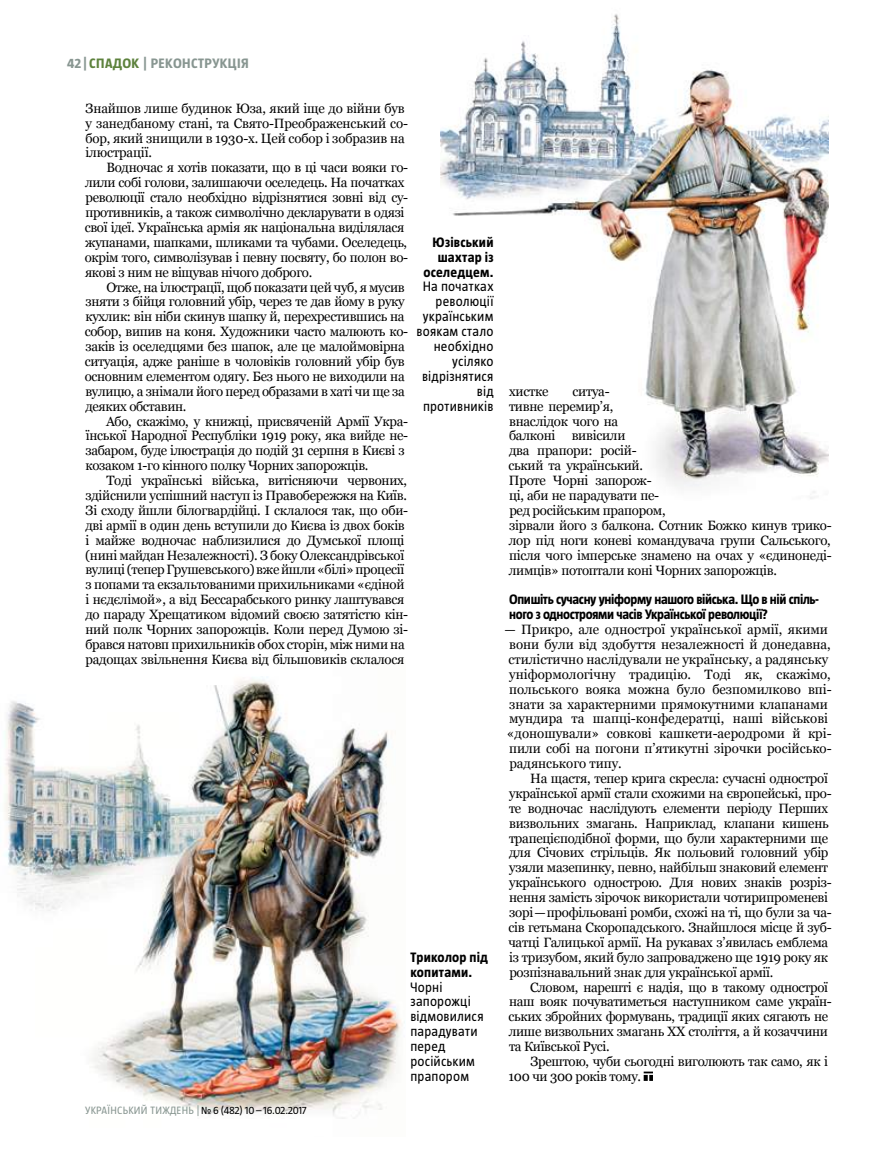
<style>
.page{position:relative;width:872px;height:1149px;background:#fff}
.page>*{position:absolute;margin:0;border:0;box-sizing:border-box;transform-origin:0 0}
.t1{font:13.5px/14.9px "Georgia";letter-spacing:-.02em;color:#000}
.t2{font:13.5px/14.9px "Georgia";color:#000}
.t3{font:13.5px/14.9px "UT Magazine";letter-spacing:.015em;color:#000}
.t4{font:700 13.5px/14.9px "UT Magazine";letter-spacing:-.025em;color:#000}
.t5{font:700 13.5px/14.9px "UT Magazine";letter-spacing:.02em;color:#000;text-align:right}
.t6{font:700 13.5px "UT Magazine";letter-spacing:.03em;color:#889691}
.t7{font:700 13.5px/14.9px "UT Magazine";letter-spacing:.015em;color:#000}
.t8{font:10.5px "UT Magazine";letter-spacing:.03em;color:#000}
.s1{color:#5d823d}
.s2{color:#889691}
</style>
<div class="page">
<img style="left:441px;top:14px;width:387px;height:485px">
<img style="left:5px;top:677px;width:400px;height:442px">
<svg style="left:643px;top:1071px;width:10px;height:9px"></svg>
<p class="t6" style="left:67px;top:56px;width:183px">42|<span class="s1">СПАДОК</span> | РЕКОНСТРУКЦІЯ</p>
<p class="t1" style="left:85px;top:101px;width:324px">Знайшов лише будинок Юза, який іще до війни був у занедбаному стані, та Свято-Преображенський со&shy;бор, який знищили в 1930-х. Цей собор і зобразив на ілюстрації.</p>
<p class="t1" style="left:85px;top:160px;width:325px;text-indent:22px">Водночас я хотів показати, що в ці часи вояки го&shy;лили собі голови, залишаючи оселедець. На початках революції стало необхідно відрізнятися зовні від су&shy;противників, а також символічно декларувати в одязі свої ідеї. Українська армія як національна виділялася жупанами, шапками, шликами та чубами. Оселедець, окрім того, символізував і певну посвяту, бо полон во&shy;якові з ним не віщував нічого доброго.</p>
<p class="t1" style="left:85px;top:279px;width:325px;text-indent:22px">Отже, на ілюстрації, щоб показати цей чуб, я мусив зняти з бійця головний убір, через те дав йому в руку кухлик: він ніби скинув шапку й, перехрестившись на собор, випив на коня. Художники часто малюють ко&shy;заків із оселедцями без шапок, але це малоймовірна ситуація, адже раніше в чоловіків головний убір був основним елементом одягу. Без нього не виходили на вулицю, а знімали його перед образами в хаті чи ще за деяких обставин.</p>
<p class="t1" style="left:85px;top:413px;width:324px;text-indent:21px">Або, скажімо, у книжці, присвяченій Армії Укра&shy;їнської Народної Республіки 1919 року, яка вийде не&shy;забаром, буде ілюстрація до подій 31 серпня в Києві з козаком 1-го кінного полку Чорних запорожців.</p>
<p class="t1" style="left:85px;top:473px;width:324px;text-indent:21px">Тоді українські війська, витісняючи червоних, здійснили успішний наступ із Правобережжя на Київ.<br>Зі сходу йшли білогвардійці. І склалося так, що оби&shy;дві армії в один день вступили до Києва із двох боків і майже водночас наблизилися до Думської площі (нині майдан Незалежності). З боку Олександрівської вулиці (тепер Грушевського) вже йшли «білі» процесії з попами та екзальтованими прихильниками «єдіной і нєдєлімой», а від Бессарабського ринку лаштувався до параду Хрещатиком відомий своєю затятістю кін&shy;ний полк Чорних запорожців. Коли перед Думою зі&shy;брався натовп прихильників обох сторін, між ними на радощах звільнення Києва від більшовиків склалося</p>
<p class="t5" style="left:423px;top:234px;width:71px">Юзівський шахтар із оселедцем.</p>
<p class="t3" style="left:416px;top:279px;width:78px;text-align:right">На початках революції українським воякам стало необхідно усіляко відрізнятися від противників</p>
<p class="t8" style="left:85px;top:1104px;width:223px"><span class="s2">УКРАЇНСЬКИЙ ТИЖДЕНЬ |</span> № 6 (482) 10 – 16.02.2017</p>
<p class="t7" style="left:410px;top:949px;width:79px">Триколор під копитами.</p>
<p class="t3" style="left:410px;top:978px;width:75px">Чорні запорожці відмовилися парадувати перед російським прапором</p>
<p class="t1" style="left:508px;top:384px;width:325px;text-indent:64px">ситуа-<br>тивне перемир’я,<br>внаслідок чого на<br>балконі вивісили<br>два прапори: росій-<br>ський та український.<br>Проте Чорні запорож-<br>ці, аби не парадувати пе-<br>ред російським прапором,<br>зірвали його з балкона. Сотник Божко кинув трико&shy;лор під ноги коневі командувача групи Сальського, після чого імперське знамено на очах у «єдинонеді&shy;лимців» потоптали коні Чорних запорожців.</p>
<p class="t4" style="left:509px;top:592px;width:311px">Опишіть сучасну уніформу нашого війська. Що в ній спіль&shy;ного з одностроями часів Української революції?</p>
<p class="t2" style="left:504px;top:622px;width:329px">— Прикро, але однострої української армії, якими вони були від здобуття незалежності й донедавна, стилістично наслідували не українську, а радянську уніформологічну традицію. Тоді як, скажімо, польського вояка можна було безпомилково впі&shy;знати за характерними прямокутними клапанами мундира та шапці-конфедератці, наші військові «доношували» совкові кашкети-аеродроми й крі&shy;пили собі на погони п’ятикутні зірочки російсько&shy;радянського типу.</p>
<p class="t1" style="left:508px;top:771px;width:325px;text-indent:22px">На щастя, тепер крига скресла: сучасні однострої української армії стали схожими на європейські, про&shy;те водночас наслідують елементи періоду Перших визвольних змагань. Наприклад, клапани кишень трапецієподібної форми, що були характерними ще для Січових стрільців. Як польовий головний убір узяли мазепинку, певно, найбільш знаковий елемент українського однострою. Для нових знаків розріз&shy;нення замість зірочок використали чотирипроменеві зорі—профільовані ромби, схожі на ті, що були за ча&shy;сів гетьмана Скоропадського. Знайшлося місце й зуб&shy;чатці Галицької армії. На рукавах з’явилась емблема із тризубом, який було запроваджено ще 1919 року як розпізнавальний знак для української армії.</p>
<p class="t1" style="left:508px;top:979px;width:325px;text-indent:22px">Словом, нарешті є надія, що в такому однострої наш вояк почуватиметься наступником саме україн&shy;ських збройних формувань, традиції яких сягають не лише визвольних змагань XX століття, а й козаччини та Київської Русі.</p>
<p class="t1" style="left:508px;top:1053px;width:321px;text-indent:22px">Зрештою, чуби сьогодні виголюють так само, як і<br>100 чи 300 років тому.</p>
<p class="t1" style="left:509px;top:384px;width:41px">хистке</p>
</div>
